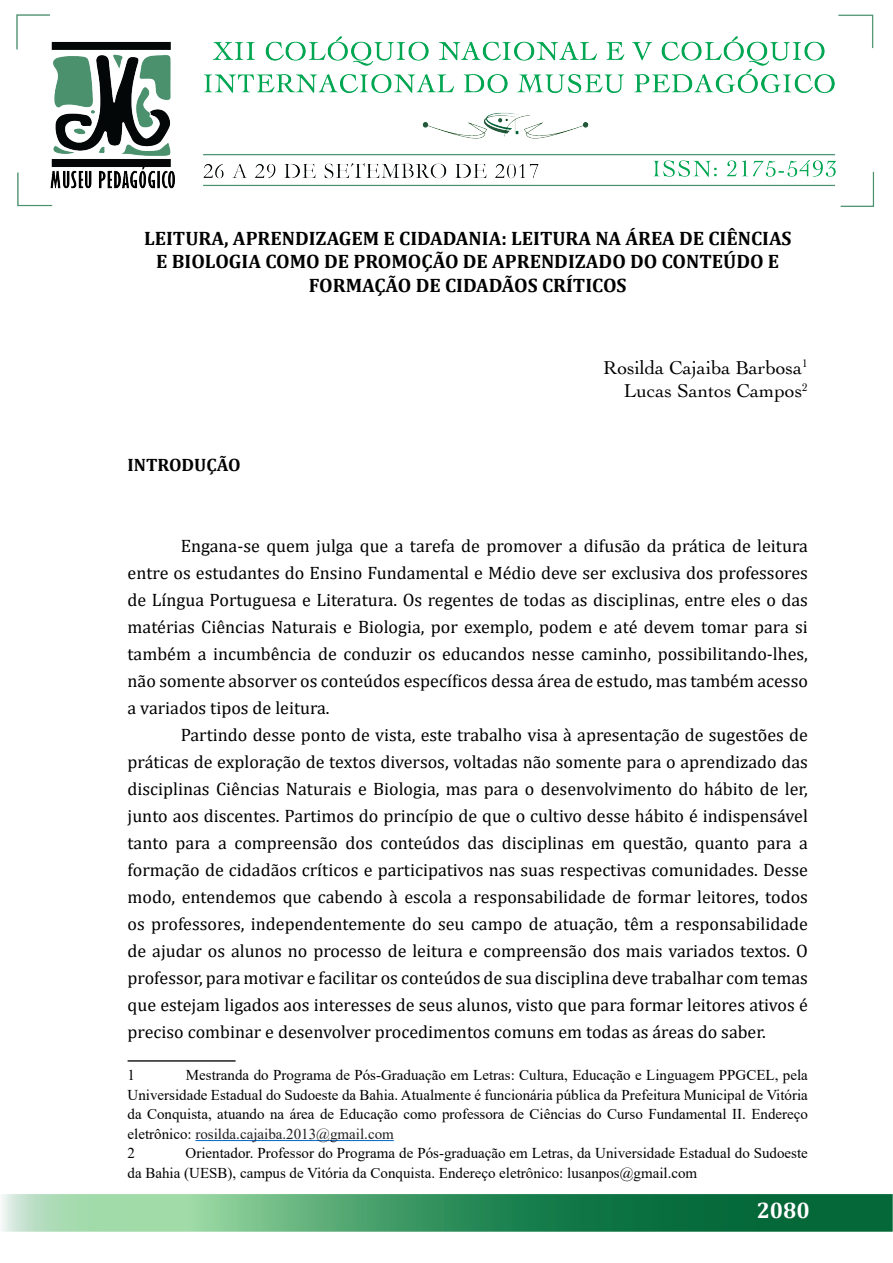
<style>
.page{position:relative;width:893px;height:1263px;background:#fff}
.page>*{position:absolute;margin:0;border:0;box-sizing:border-box;transform-origin:0 0}
.t1{font:700 22.5px "Cambria";color:#fff}
.t2{font:700 19.5px/23.4px "Cambria";color:#000;text-align:center}
.t3{font:19.5px/23.4px "Cochin LT";color:#000;text-align:right}
.t4{font:18px/27px "Cambria";color:#000;text-align:justify}
.t5{font:700 18px "Cambria";color:#000}
.t6{font:15px/19.5px "Times New Roman";color:#000}
.s1{color:#231f20}
</style>
<div class="page">
<img style="left:2px;top:14px;width:890px;height:1218px">
<hr style="left:128px;top:1060px;width:108px;height:2px;background:#231f20">
<hr style="left:195px;top:1140px;width:199px;height:1px;background:#0563c1">
<p class="t2" style="left:144px;top:226px;width:649px">LEITURA, APRENDIZAGEM E CIDADANIA: LEITURA NA ÁREA DE CIÊNCIAS<br>E BIOLOGIA COMO DE PROMOÇÃO DE APRENDIZADO DO CONTEÚDO E<br>FORMAÇÃO DE CIDADÃOS CRÍTICOS</p>
<p class="t5" style="left:128px;top:452px;width:115px">INTRODUÇÃO</p>
<p class="t3" style="left:603px;top:356px;width:206px">Rosilda Cajaiba Barbosa<sup>1<br></sup>Lucas Santos Campos<sup>2</sup></p>
<p class="t4" style="left:128px;top:532px;width:682px;text-indent:53px">Engana-se quem julga que a tarefa de promover a difusão da prática de leitura entre os estudantes do Ensino Fundamental e Médio deve ser exclusiva dos professores de Língua Portuguesa e Literatura. Os regentes de todas as disciplinas, entre eles o das matérias Ciências Naturais e Biologia, por exemplo, podem e até devem tomar para si também a incumbência de conduzir os educandos nesse caminho, possibilitando-lhes, não somente absorver os conteúdos específicos dessa área de estudo, mas também acesso a variados tipos de leitura.</p>
<p class="t4" style="left:128px;top:721px;width:682px;text-indent:53px">Partindo desse ponto de vista, este trabalho visa à apresentação de sugestões de práticas de exploração de textos diversos, voltadas não somente para o aprendizado das disciplinas Ciências Naturais e Biologia, mas para o desenvolvimento do hábito de ler, junto aos discentes. Partimos do princípio de que o cultivo desse hábito é indispensável tanto para a compreensão dos conteúdos das disciplinas em questão, quanto para a formação de cidadãos críticos e participativos nas suas respectivas comunidades. Desse modo, entendemos que cabendo à escola a responsabilidade de formar leitores, todos os professores, independentemente do seu campo de atuação, têm a responsabilidade de ajudar os alunos no processo de leitura e compreensão dos mais variados textos. O professor, para motivar e facilitar os conteúdos de sua disciplina deve trabalhar com temas que estejam ligados aos interesses de seus alunos, visto que para formar leitores ativos é preciso combinar e desenvolver procedimentos comuns em todas as áreas do saber.</p>
<p class="t6" style="left:128px;top:1065px;width:9px">1</p>
<p class="t6" style="left:128px;top:1065px;width:682px;text-indent:58px">Mestranda do Programa de Pós-Graduação em Letras: Cultura, Educação e Linguagem PPGCEL, pela Universidade Estadual do Sudoeste da Bahia. Atualmente é funcionária pública da Prefeitura Municipal de Vitória da Conquista, atuando na área de Educação como professora de Ciências do Curso Fundamental II. Endereço eletrônico: <span class="s1">rosilda.cajaiba.2013@gmail.com<br></span>2</p>
<p class="t6" style="left:128px;top:1143px;width:682px;text-indent:58px">Orientador. Professor do Programa de Pós-graduação em Letras, da Universidade Estadual do Sudoeste da Bahia (UESB), campus de Vitória da Conquista. Endereço eletrônico: lusanpos@gmail.com</p>
<p class="t1" style="left:757px;top:1195px;width:55px">2080</p>
</div>
